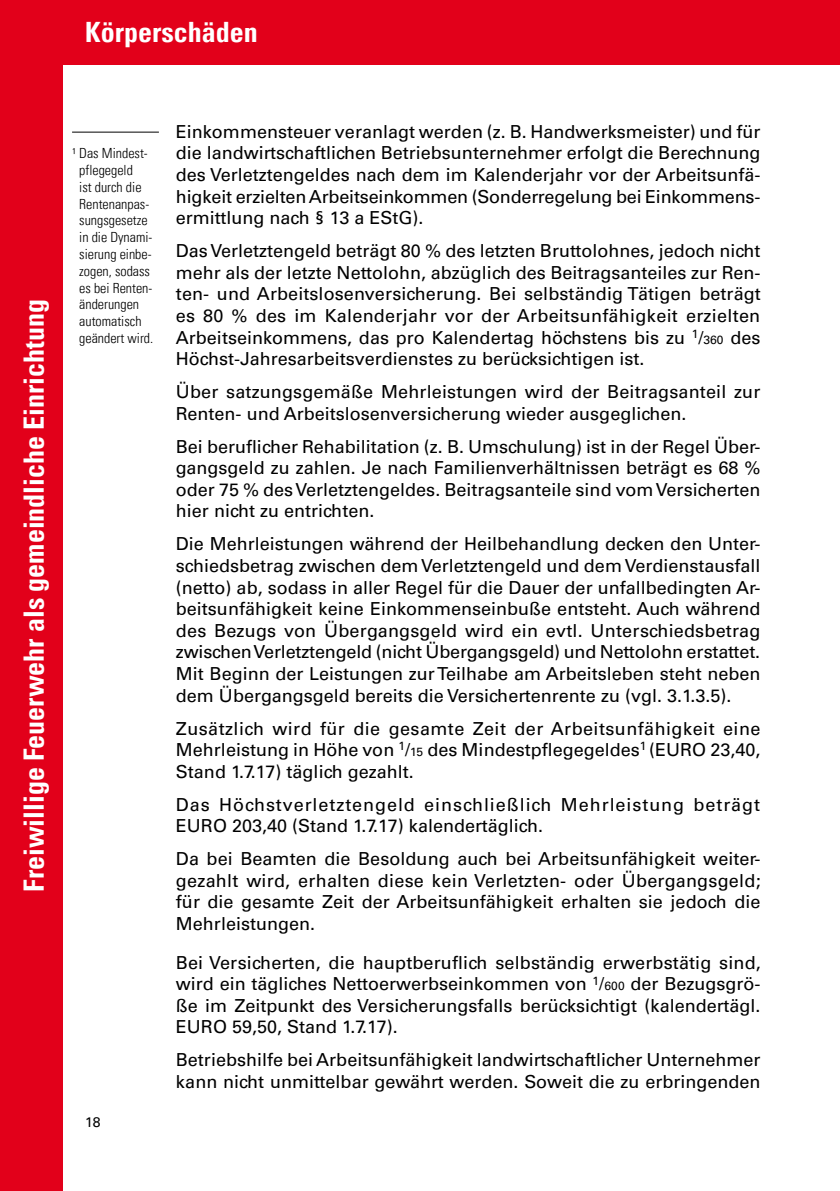
<style>
.page{position:relative;width:840px;height:1191px;background:#fff}
.page>*{position:absolute;margin:0;border:0;box-sizing:border-box;transform-origin:0 0}
.t1{font:700 condensed 28px "Univers LT Pro";color:#fff}
.t2{font:18px/21.6px "Univers LT Pro 55 Roman";color:#000;text-align:justify}
.t3{font:18px/21.6px "Univers LT Pro 55 Roman";letter-spacing:.05em;color:#000}
.t4{font:300 condensed 14px/16.8px "Univers LT Pro";color:#000}
.t5{font:14px "Univers LT Pro 55 Roman";color:#000}
.s1{font-size:12px}
</style>
<div class="page">
<div style="left:0;top:0;width:839px;height:64px;background:#e2001a"></div>
<div style="left:0;top:0;width:63px;height:1191px;background:#e2001a"></div>
<hr style="left:72px;top:132px;width:87px;height:1px;background:#000">
<h1 class="t1" style="left:85px;top:15px;width:174px">Körperschäden</h1>
<h1 class="t1" style="left:17px;top:892px;width:594px;rotate:-90deg">Freiwillige Feuerwehr als gemeindliche Einrichtung</h1>
<p class="t4" style="left:79px;top:144px;width:75px;text-indent:-7px">¹ Das Mindest&shy;pflegegeld<br>ist durch die<br>Rentenanpas&shy;sungsgesetze in die Dynami&shy;sierung einbe&shy;zogen, sodass es bei Renten&shy;änderungen automatisch geändert wird.</p>
<p class="t5" style="left:85px;top:1112px;width:17px">18</p>
<p class="t2" style="left:176px;top:120px;width:585px">Einkommensteuer veranlagt werden (z. B. Handwerksmeister) und für die landwirtschaftlichen Betriebsunternehmer erfolgt die Berechnung des Verletztengeldes nach dem im Kalenderjahr vor der Arbeitsunfä&shy;higkeit erzielten Arbeitseinkommen (Sonderregelung bei Einkommens&shy;ermittlung nach § 13 a EStG).</p>
<p class="t2" style="left:176px;top:239px;width:586px">Das Verletztengeld beträgt 80 % des letzten Bruttolohnes, jedoch nicht mehr als der letzte Nettolohn, abzüglich des Beitragsanteiles zur Ren&shy;ten- und Arbeitslosenversicherung. Bei selbständig Tätigen beträgt es 80 % des im Kalenderjahr vor der Arbeitsunfähigkeit erzielten Arbeitseinkommens, das pro Kalendertag höchstens bis zu <sup>1</sup>/<span class="s1">360</span> des Höchst-Jahresarbeitsverdienstes zu berücksichtigen ist.</p>
<p class="t2" style="left:176px;top:380px;width:585px">Über satzungsgemäße Mehrleistungen wird der Beitragsanteil zur<br>Renten- und Arbeitslosenversicherung wieder ausgeglichen.</p>
<p class="t2" style="left:176px;top:434px;width:585px">Bei beruflicher Rehabilitation (z. B. Umschulung) ist in der Regel Über&shy;gangsgeld zu zahlen. Je nach Familienverhältnissen beträgt es 68 % oder 75 % des Verletztengeldes. Beitragsanteile sind vom Versicherten hier nicht zu entrichten.</p>
<p class="t2" style="left:176px;top:532px;width:585px">Die Mehrleistungen während der Heilbehandlung decken den Unter&shy;schiedsbetrag zwischen dem Verletztengeld und dem Verdienstausfall (netto) ab, sodass in aller Regel für die Dauer der unfallbedingten Ar&shy;beitsunfähigkeit keine Einkommenseinbuße entsteht. Auch während des Bezugs von Übergangsgeld wird ein evtl. Unterschiedsbetrag zwischen Verletztengeld (nicht Übergangsgeld) und Nettolohn erstattet.<br>Mit Beginn der Leistungen zur Teilhabe am Arbeitsleben steht neben dem Übergangsgeld bereits die Versichertenrente zu (vgl. 3.1.3.5).</p>
<p class="t2" style="left:176px;top:716px;width:585px">Zusätzlich wird für die gesamte Zeit der Arbeitsunfähigkeit eine Mehrleistung in Höhe von <sup>1</sup>/<span class="s1">15</span> des Mindestpflegegeldes<sup>1</sup> (EURO 23,40, Stand 1.7.17) täglich gezahlt.</p>
<p class="t3" style="left:176px;top:792px;width:585px">Das Höchstverletztengeld einschließlich Mehrleistung beträgt<br>EURO 203,40 (Stand 1.7.17) kalendertäglich.</p>
<p class="t2" style="left:176px;top:847px;width:586px">Da bei Beamten die Besoldung auch bei Arbeitsunfähigkeit weiter&shy;gezahlt wird, erhalten diese kein Verletzten- oder Übergangsgeld; für die gesamte Zeit der Arbeitsunfähigkeit erhalten sie jedoch die Mehrleistungen.</p>
<p class="t2" style="left:176px;top:950px;width:586px">Bei Versicherten, die hauptberuflich selbständig erwerbstätig sind, wird ein tägliches Nettoerwerbseinkommen von <sup>1</sup>/<span class="s1">600</span> der Bezugsgrö&shy;ße im Zeitpunkt des Versicherungsfalls berücksichtigt (kalendertägl.<br>EURO 59,50, Stand 1.7.17).</p>
<p class="t2" style="left:176px;top:1048px;width:585px">Betriebshilfe bei Arbeitsunfähigkeit landwirtschaftlicher Unternehmer kann nicht unmittelbar gewährt werden. Soweit die zu erbringenden</p>
</div>
